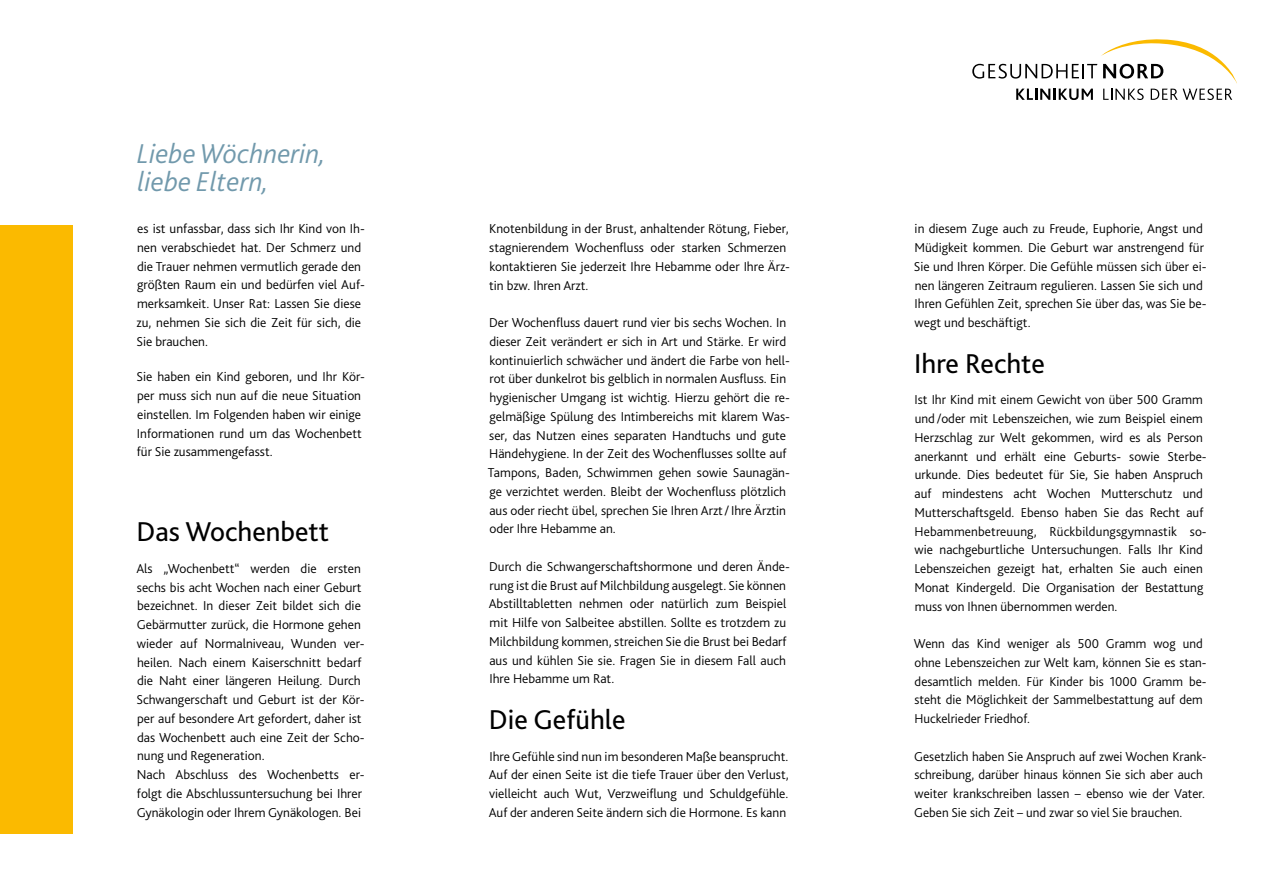
<style>
.page{position:relative;width:1263px;height:893px;background:#fff}
.page>*{position:absolute;margin:0;border:0;box-sizing:border-box;transform-origin:0 0}
.t1{font:28.5px "Bliss 2";color:#000}
.t2{font:italic 300 28.5px/28.2px "Bliss 2";color:#7199ac}
.t3{font:300 13.5px/18.8px "Bliss 2";color:#000}
</style>
<div class="page">
<div style="left:0;top:225px;width:72px;height:608px;background:#fbba00"></div>
<svg style="left:972px;top:39px;width:265px;height:61px"></svg>
<h1 class="t2" style="left:137px;top:139px;width:190px">Liebe Wöchnerin, liebe Eltern,</h1>
<p class="t3" style="left:136px;top:219px;width:230px">es ist unfassbar, dass sich Ihr Kind von Ih&shy;nen verabschiedet hat. Der Schmerz und die Trauer nehmen vermutlich gerade den größten Raum ein und bedürfen viel Auf&shy;merksamkeit. Unser Rat: Lassen Sie diese zu, nehmen Sie sich die Zeit für sich, die Sie brauchen.</p>
<p class="t3" style="left:136px;top:367px;width:230px">Sie haben ein Kind geboren, und Ihr Kör&shy;per muss sich nun auf die neue Situation einstellen. Im Folgenden haben wir einige Informationen rund um das Wochenbett für Sie zusammengefasst.</p>
<h1 class="t1" style="left:137px;top:514px;width:194px">Das Wochenbett</h1>
<p class="t3" style="left:136px;top:559px;width:230px">Als „Wochenbett“ werden die ersten sechs bis acht Wochen nach einer Geburt bezeichnet. In dieser Zeit bildet sich die Gebärmutter zurück, die Hormone gehen wieder auf Normalniveau, Wunden ver&shy;heilen. Nach einem Kaiserschnitt bedarf die Naht einer längeren Heilung. Durch Schwangerschaft und Geburt ist der Kör&shy;per auf besondere Art gefordert, daher ist das Wochenbett auch eine Zeit der Scho&shy;nung und Regeneration.<br>Nach Abschluss des Wochenbetts er&shy;folgt die Abschlussuntersuchung bei Ihrer Gynäkologin oder Ihrem Gynäkologen. Bei</p>
<p class="t3" style="left:489px;top:219px;width:302px">Knotenbildung in der Brust, anhaltender Rötung, Fieber, stagnierendem Wochenfluss oder starken Schmerzen kontaktieren Sie jederzeit Ihre Hebamme oder Ihre Ärz&shy;tin bzw. Ihren Arzt.</p>
<p class="t3" style="left:488px;top:313px;width:303px">Der Wochenfluss dauert rund vier bis sechs Wochen. In dieser Zeit verändert er sich in Art und Stärke. Er wird kontinuierlich schwächer und ändert die Farbe von hell&shy;rot über dunkelrot bis gelblich in normalen Ausfluss. Ein hygienischer Umgang ist wichtig. Hierzu gehört die re&shy;gelmäßige Spülung des Intimbereichs mit klarem Was&shy;ser, das Nutzen eines separaten Handtuchs und gute Händehygiene. In der Zeit des Wochenflusses sollte auf Tampons, Baden, Schwimmen gehen sowie Saunagän&shy;ge verzichtet werden. Bleibt der Wochenfluss plötzlich aus oder riecht übel, sprechen Sie Ihren Arzt/Ihre Ärztin oder Ihre Hebamme an.</p>
<p class="t3" style="left:489px;top:557px;width:303px">Durch die Schwangerschaftshormone und deren Ände&shy;rung ist die Brust auf Milchbildung ausgelegt. Sie können Abstilltabletten nehmen oder natürlich zum Beispiel mit Hilfe von Salbeitee abstillen. Sollte es trotzdem zu Milchbildung kommen, streichen Sie die Brust bei Bedarf aus und kühlen Sie sie. Fragen Sie in diesem Fall auch Ihre Hebamme um Rat.</p>
<h1 class="t1" style="left:489px;top:702px;width:138px">Die Gefühle</h1>
<p class="t3" style="left:489px;top:746px;width:301px;text-align:justify">Ihre Gefühle sind nun im besonderen Maße beansprucht.<br>Auf der einen Seite ist die tiefe Trauer über den Verlust, vielleicht auch Wut, Verzweiflung und Schuldgefühle.<br>Auf der anderen Seite ändern sich die Hormone. Es kann</p>
<p class="t3" style="left:914px;top:219px;width:294px">in diesem Zuge auch zu Freude, Euphorie, Angst und Müdigkeit kommen. Die Geburt war anstrengend für Sie und Ihren Körper. Die Gefühle müssen sich über ei&shy;nen längeren Zeitraum regulieren. Lassen Sie sich und Ihren Gefühlen Zeit, sprechen Sie über das, was Sie be&shy;wegt und beschäftigt.</p>
<h1 class="t1" style="left:914px;top:346px;width:132px">Ihre Rechte</h1>
<p class="t3" style="left:914px;top:390px;width:294px">Ist Ihr Kind mit einem Gewicht von über 500 Gramm und/oder mit Lebenszeichen, wie zum Beispiel einem Herzschlag zur Welt gekommen, wird es als Person anerkannt und erhält eine Geburts- sowie Sterbe&shy;urkunde. Dies bedeutet für Sie, Sie haben Anspruch auf mindestens acht Wochen Mutterschutz und Mutterschaftsgeld. Ebenso haben Sie das Recht auf Hebammenbetreuung, Rückbildungsgymnastik so&shy;wie nachgeburtliche Untersuchungen. Falls Ihr Kind Lebenszeichen gezeigt hat, erhalten Sie auch einen Monat Kindergeld. Die Organisation der Bestattung muss von Ihnen übernommen werden.</p>
<p class="t3" style="left:914px;top:634px;width:294px">Wenn das Kind weniger als 500 Gramm wog und ohne Lebenszeichen zur Welt kam, können Sie es stan&shy;desamtlich melden. Für Kinder bis 1000 Gramm be&shy;steht die Möglichkeit der Sammelbestattung auf dem Huckelrieder Friedhof.</p>
<p class="t3" style="left:914px;top:746px;width:294px">Gesetzlich haben Sie Anspruch auf zwei Wochen Krank&shy;schreibung, darüber hinaus können Sie sich aber auch weiter krankschreiben lassen – ebenso wie der Vater.<br>Geben Sie sich Zeit – und zwar so viel Sie brauchen.</p>
</div>
